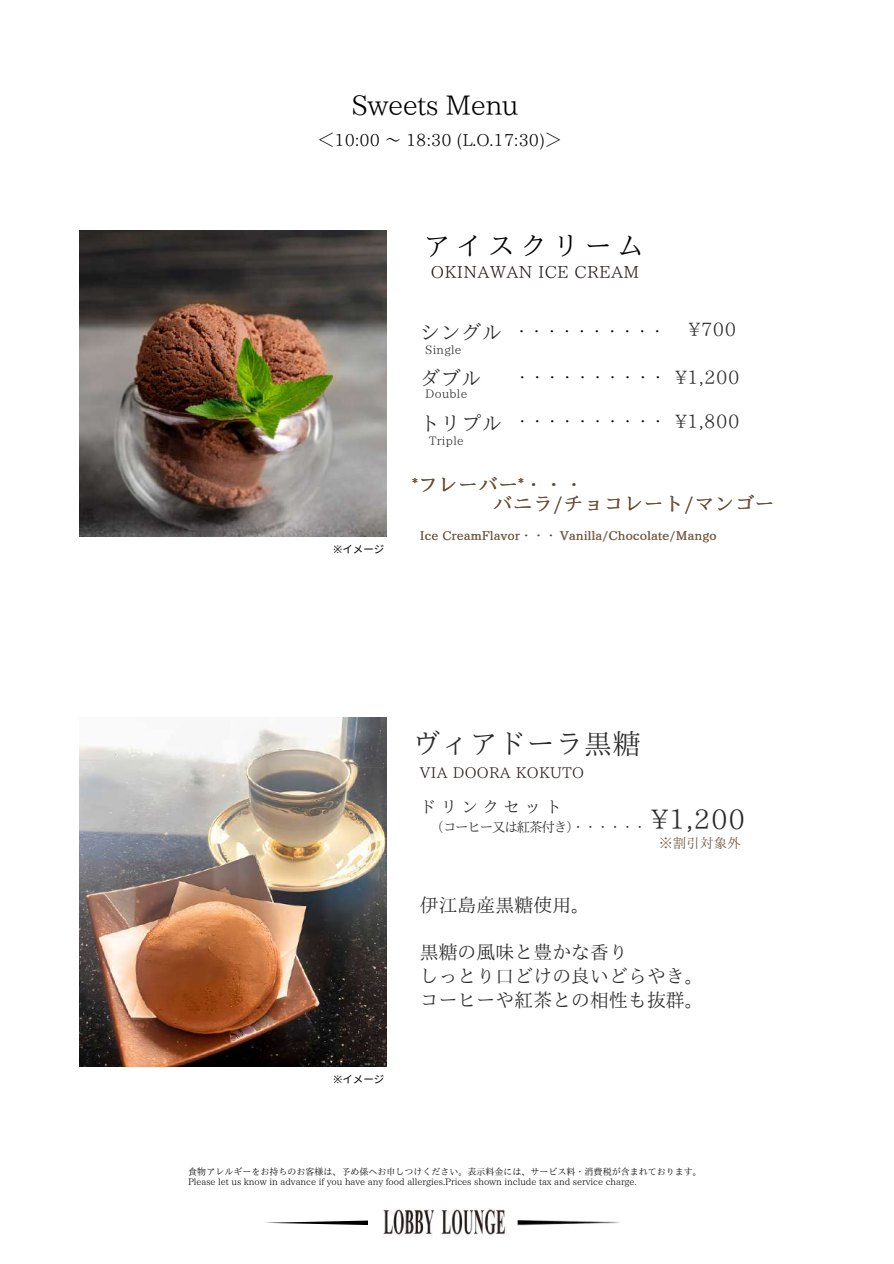
<style>
.page{position:relative;width:894px;height:1264px;background:#fff}
.page>*{position:absolute;margin:0;border:0;box-sizing:border-box;transform-origin:0 0}
.t1{font:27.75px "IP Aex Mincho";letter-spacing:.03em;color:#2b2b2b}
.t2{font:27px "IP Aex Mincho";letter-spacing:-.015em;color:#000}
.t3{font:27px "IP Aex Mincho";letter-spacing:.195em;color:#000}
.t4{font:26.85px "IP Aex Mincho";color:#2b2b2b}
.t5{font:20.1px "IP Aex Mincho";letter-spacing:.03em;color:#2b2b2b}
.t6{font:19.5px/19.2px "IP Aex Mincho";letter-spacing:.03em;color:#6c4e34}
.t7{font:18.75px/23.7px "IP Aex Mincho";letter-spacing:.01em;color:#2b2b2b}
.t8{font:18.45px "IP Aex Mincho";color:#2b2b2b}
.t9{font:16.5px "IP Aex Mincho";color:#000}
.t10{font:16.5px "IP Aex Mincho";letter-spacing:.03em;color:#231815}
.t11{font:16.5px "IP Aex Mincho";letter-spacing:.275em;color:#2b2b2b}
.t12{font:15px "IP Aex Mincho";color:#000}
.t13{font:14.7px "IP Aex Mincho";letter-spacing:.03em;color:#231815}
.t14{font:13.5px "IP Aex Mincho";letter-spacing:-.085em;color:#2b2b2b}
.t15{font:13.5px "IP Aex Mincho";letter-spacing:.01em;color:#71563e}
.t16{font:12px "IP Aex Mincho";letter-spacing:.03em;color:#6c4e34}
.t17{font:11.7px "IP Aex Mincho";letter-spacing:.03em;color:#2b2b2b}
.t18{font:10.5px "Noto Sans CJ Ksc";color:#000}
.t19{font:9px/10.8px "IP Aex Mincho";color:#000}
.s1{font-size:18.45px;color:#2b2b2b}
.s2{font-family:"Noto Sans"}
</style>
<div class="page">
<svg style="left:265px;top:1220px;width:103px;height:4px"></svg>
<img style="left:383px;top:1208px;width:237px;height:30px">
<img style="left:79px;top:717px;width:307px;height:349px">
<img style="left:79px;top:231px;width:308px;height:305px">
<h2 class="t2" style="left:351px;top:91px;width:168px">Sweets Menu</h2>
<h3 class="t9" style="left:318px;top:131px;width:245px">＜10:00 ～ 18:30 (L.O.17:30)＞</h3>
<h2 class="t3" style="left:423px;top:232px;width:222px">アイスクリーム</h2>
<h3 class="t10" style="left:430px;top:263px;width:210px">OKINAWAN ICE CREAM</h3>
<h3 class="t5" style="left:419px;top:322px;width:84px">シングル</h3>
<h3 class="t5" style="left:419px;top:368px;width:63px">ダブル</h3>
<h3 class="t5" style="left:419px;top:413px;width:84px">トリプル</h3>
<p class="t17" style="left:425px;top:344px;width:38px">Single</p>
<p class="t17" style="left:425px;top:388px;width:44px">Double</p>
<p class="t17" style="left:429px;top:434px;width:36px">Triple</p>
<h3 class="t12" style="left:514px;top:324px;width:152px">・・・・・・・・・・</h3>
<h3 class="t8" style="left:688px;top:320px;width:49px">¥700</h3>
<h3 class="t12" style="left:514px;top:370px;width:226px">・・・・・・・・・・ <span class="s1">¥1,200</span></h3>
<h3 class="t12" style="left:514px;top:413px;width:226px">・・・・・・・・・・ <span class="s1">¥1,800</span></h3>
<p class="t18" style="left:333px;top:540px;width:52px"><span class="s2">※</span>イメージ</p>
<h3 class="t6" style="left:493px;top:474px;width:283px;text-indent:-80px">*フレーバー*・・・<br>バニラ/チョコレート/マンゴー</h3>
<h3 class="t16" style="left:419px;top:529px;width:298px">Ice CreamFlavor・・・ Vanilla/Chocolate/Mango</h3>
<p class="t18" style="left:333px;top:1070px;width:52px"><span class="s2">※</span>イメージ</p>
<h1 class="t1" style="left:412px;top:729px;width:230px">ヴィアドーラ黒糖</h1>
<h3 class="t13" style="left:419px;top:765px;width:165px">VIA DOORA KOKUTO</h3>
<h3 class="t11" style="left:419px;top:798px;width:144px">ドリンクセット</h3>
<h3 class="t14" style="left:430px;top:820px;width:217px">（コーヒー又は紅茶付き）・・・・・・</h3>
<h3 class="t4" style="left:651px;top:805px;width:95px">¥1,200</h3>
<h3 class="t15" style="left:659px;top:835px;width:83px">※割引対象外</h3>
<h3 class="t7" style="left:419px;top:893px;width:172px">伊江島産黒糖使用。</h3>
<h3 class="t7" style="left:419px;top:940px;width:285px">黒糖の風味と豊かな香り<br>しっとり口どけの良いどらやき。コーヒーや紅茶との相性も抜群。</h3>
<p class="t19" style="left:188px;top:1165px;width:515px">食物アレルギーをお持ちのお客様は、予め係へお申しつけください。表示料金には、サービス料・消費税が含まれております。<br>Please let us know in advance if you have any food allergies.Prices shown include tax and service charge.</p>
</div>
